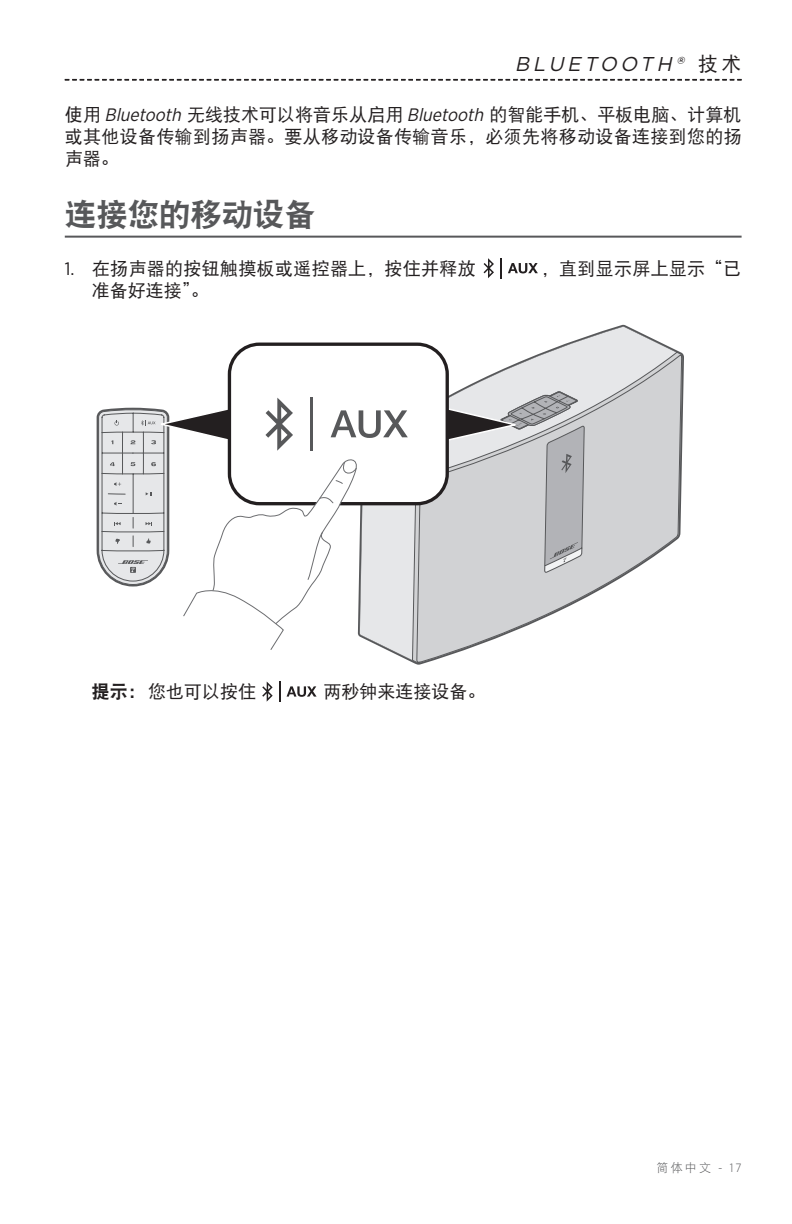
<style>
.page{position:relative;width:792px;height:1224px;background:#fff}
.page>*{position:absolute;margin:0;border:0;box-sizing:border-box;transform-origin:0 0}
.Text_Head_1{font:32px "DFP Hei W9";letter-spacing:-.02em;color:#57585a}
.Section_Head_toc_lef{font:italic 20px "Gotham";color:#231f20}
.Text{font:18px/22px "DFP Hei W5";letter-spacing:.02em;color:#231f20;text-align:justify}
.Text_Tip_Indent{font:18px "DFP Hei W5";color:#231f20}
.t1{font:12px "DFP Hei W3";color:#57585a}
.s1{font-family:"DFP Hei W5";font-style:normal}
.s2{font-family:"Gotham Narrow";font-style:italic}
.s3{font-family:"Gotham Narrow"}
.s4{font-family:"DFP Hei W9"}
.s5{font-family:"Gotham Narrow";font-weight:300}
</style>
<div class="page">
<svg style="left:65px;top:79px;width:677px;height:1px"></svg>
<hr style="left:65px;top:236px;width:677px;height:2px;background:#57585a">
<svg style="left:484px;top:258px;width:10px;height:20px"></svg>
<svg style="left:500px;top:258px;width:1px;height:20px"></svg>
<svg style="left:508px;top:263px;width:30px;height:10px"></svg>
<svg style="left:359px;top:326px;width:324px;height:127px"></svg>
<svg style="left:387px;top:355px;width:295px;height:308px"></svg>
<svg style="left:445px;top:390px;width:140px;height:183px;background:#c1c2c4"></svg>
<div style="left:229px;top:344px;width:218px;height:160px;background:#fff;border-radius:30px"></div>
<div style="left:228px;top:343px;width:221px;height:162px;border:3px solid #231f20;border-radius:30px"></div>
<svg style="left:97px;top:398px;width:311px;height:252px"></svg>
<hr style="left:310px;top:398px;width:3px;height:53px;background:#57585a">
<svg style="left:262px;top:682px;width:11px;height:20px"></svg>
<svg style="left:279px;top:682px;width:1px;height:20px"></svg>
<svg style="left:287px;top:686px;width:30px;height:11px"></svg>
<p class="Section_Head_toc_lef" style="left:515px;top:51px;width:228px">BLUETOOTH® <span class="s1">技术</span></p>
<p class="Text" style="left:65px;top:103px;width:679px">使用 <span class="s2">Bluetooth</span>无线技术可以将音乐从启用 <span class="s2">Bluetooth</span>的智能手机、平板电脑、计算机或其他设备传输到扬声器。要从移动设备传输音乐，必须先将移动设备连接到您的扬声器。</p>
<p class="Text_Head_1" style="left:65px;top:197px;width:253px">连接您的移动设备</p>
<p class="Text" style="left:65px;top:257px;width:413px"><span class="s3">1.</span> 在扬声器的按钮触摸板或遥控器上，按住并释放</p>
<p class="Text" style="left:541px;top:257px;width:202px">，直到显示屏上显示“已</p>
<p class="Text" style="left:92px;top:279px;width:118px">准备好连接”。</p>
<p class="Text_Tip_Indent" style="left:92px;top:682px;width:166px"><span class="s4">提示：</span>您也可以按住</p>
<p class="Text_Tip_Indent" style="left:324px;top:682px;width:163px">两秒钟来连接设备。</p>
<p class="t1" style="left:657px;top:1161px;width:86px">简体中文 <span class="s5">- 17</span></p>
</div>
